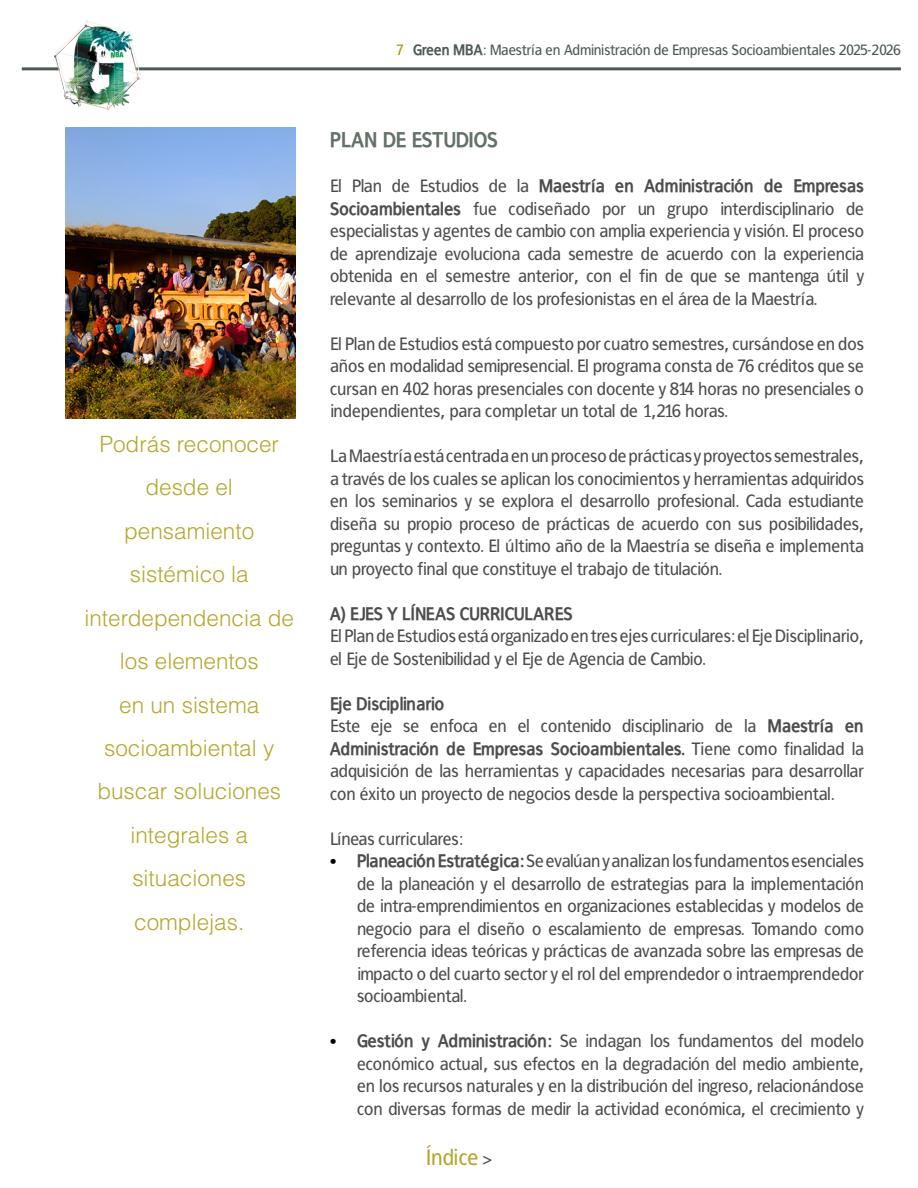
<style>
.page{position:relative;width:918px;height:1188px;background:#fff}
.page>*{position:absolute;margin:0;border:0;box-sizing:border-box;transform-origin:0 0}
.t1{font:300 22.5px/43.5px "Helvetica LT Std";color:#b3a82d;text-align:center}
.t2{font:22.5px "Francophil Sans";color:#b3a82d}
.t3{font:700 21px "Francophil Sans";color:#637169}
.t4{font:18px/22.5px "Francophil Sans";color:#4d4d4f;text-align:justify}
.t5{font:700 18px "Francophil Sans";color:#4d4d4f}
.t6{font:15px "Francophil Sans";color:#4c5b52}
.s1{color:#a59a00}
.s2{font-weight:700}
.s3{font-family:"Times";font-weight:700;color:#000}
.s4{font-size:18px;color:#4d4d4f}
</style>
<div class="page">
<hr style="left:22px;top:67px;width:879px;height:3px;background:#4c5b52">
<img style="left:54px;top:20px;width:87px;height:90px">
<img style="left:65px;top:128px;width:230px;height:291px">
<p class="t1" style="left:84px;top:422px;width:211px">Podrás reconocer desde el pensamiento sistémico la interdependencia de los elementos<br>en un sistema socioambiental y buscar soluciones integrales a situaciones complejas.</p>
<p class="t6" style="left:396px;top:41px;width:506px"><span class="s1">7</span> <span class="s2">Green MBA</span>: Maestría en Administración de Empresas Socioambientales 2025-2026</p>
<p class="t3" style="left:330px;top:128px;width:170px">PLAN DE ESTUDIOS</p>
<p class="t4" style="left:330px;top:175px;width:536px">El Plan de Estudios de la <span class="s2">Maestría en Administración de Empresas Socioambientales</span> fue codiseñado por un grupo interdisciplinario de especialistas y agentes de cambio con amplia experiencia y visión. El proceso de aprendizaje evoluciona cada semestre de acuerdo con la experiencia obtenida en el semestre anterior, con el fin de que se mantenga útil y relevante al desarrollo de los profesionistas en el área de la Maestría.</p>
<p class="t4" style="left:330px;top:332px;width:536px">El Plan de Estudios está compuesto por cuatro semestres, cursándose en dos años en modalidad semipresencial. El programa consta de 76 créditos que se cursan en 402 horas presenciales con docente y 814 horas no presenciales o independientes, para completar un total de 1,216 horas.</p>
<p class="t4" style="left:330px;top:445px;width:536px">La Maestría está centrada en un proceso de prácticas y proyectos semestrales, a través de los cuales se aplican los conocimientos y herramientas adquiridos en los seminarios y se explora el desarrollo profesional. Cada estudiante diseña su propio proceso de prácticas de acuerdo con sus posibilidades, preguntas y contexto. El último año de la Maestría se diseña e implementa un proyecto final que constituye el trabajo de titulación.</p>
<p class="t5" style="left:330px;top:603px;width:244px">A) EJES Y LÍNEAS CURRICULARES</p>
<p class="t4" style="left:330px;top:625px;width:535px">El Plan de Estudios está organizado en tres ejes curriculares: el Eje Disciplinario, el Eje de Sostenibilidad y el Eje de Agencia de Cambio.</p>
<p class="t4" style="left:330px;top:692px;width:536px;text-align:left"><span class="s2">Eje Disciplinario<br></span>Este eje se enfoca en el contenido disciplinario de la <span class="s2">Maestría en Administración de Empresas Socioambientales.</span> Tiene como finalidad la adquisición de las herramientas y capacidades necesarias para desarrollar con éxito un proyecto de negocios desde la perspectiva socioambiental.</p>
<p class="t4" style="left:330px;top:827px;width:135px">Líneas curriculares:</p>
<p class="t4" style="left:357px;top:850px;width:509px;text-indent:-27px"><span class="s3">•</span> <span class="s2">Planeación Estratégica:</span> Se evalúan y analizan los fundamentos esenciales de la planeación y el desarrollo de estrategias para la implementación de intra-emprendimientos en organizaciones establecidas y modelos de negocio para el diseño o escalamiento de empresas. Tomando como referencia ideas teóricas y prácticas de avanzada sobre las empresas de impacto o del cuarto sector y el rol del emprendedor o intraemprendedor socioambiental.</p>
<p class="t4" style="left:357px;top:1030px;width:509px;text-indent:-27px"><span class="s3">•</span> <span class="s2">Gestión y Administración:</span> Se indagan los fundamentos del modelo económico actual, sus efectos en la degradación del medio ambiente, en los recursos naturales y en la distribución del ingreso, relacionándose con diversas formas de medir la actividad económica, el crecimiento y</p>
<p class="t2" style="left:426px;top:1144px;width:68px">Índice <span class="s4">&gt;</span></p>
</div>
